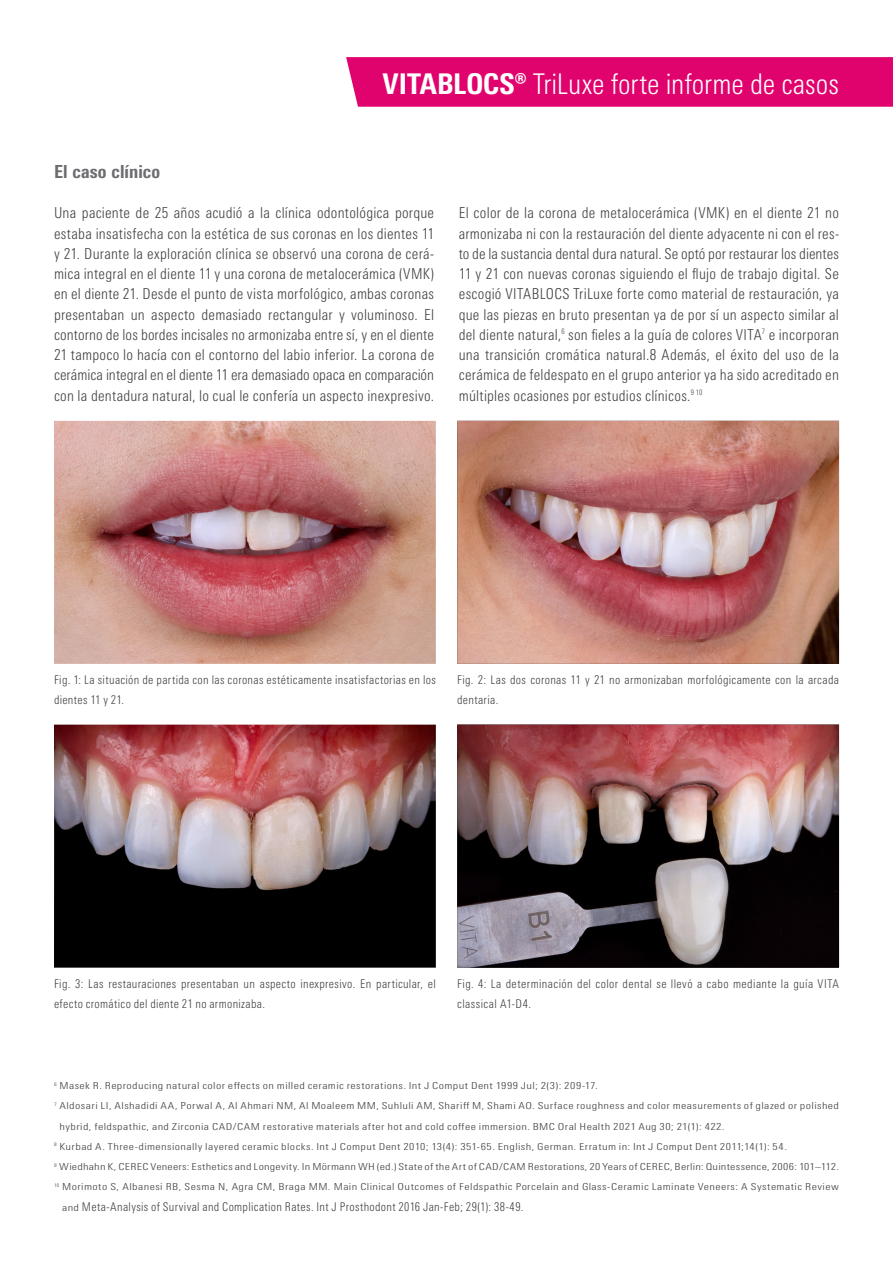
<style>
.page{position:relative;width:893px;height:1263px;background:#fff}
.page>*{position:absolute;margin:0;border:0;box-sizing:border-box;transform-origin:0 0}
.t1{font:300 condensed 28.5px "Univers Next Pro";color:#fff}
.Subhead_Fallbeschreibung{font:800 condensed 18px "Univers Next Pro";letter-spacing:.005em;color:#6c6d70}
.Fliesstext_Fallbeschreibung{font:300 condensed 15px/20.2px "Univers Next Pro";letter-spacing:.015em;color:#3e3e3f;text-align:justify}
.BU_Fallbeschreibung{font:300 condensed 12px/20.2px "Univers Next Pro";letter-spacing:.03em;color:#3e3e3f}
.BU_Fallbeschreibung-2{font:300 condensed 9.6px/20.2px "Univers Next Pro";letter-spacing:.035em;color:#3e3e3f;scale:1.25 1}
.s1{font-weight:800}
.s2{font-size:9.6px}
</style>
<div class="page">
<img style="left:54px;top:421px;width:382px;height:243px">
<img style="left:54px;top:725px;width:382px;height:243px">
<img style="left:457px;top:421px;width:382px;height:243px">
<img style="left:457px;top:725px;width:382px;height:243px">
<div style="left:346px;top:57px;width:547px;height:50px;background:#e1036d"></div>
<p class="t1" style="left:383px;top:67px;width:458px"><span class="s1">VITABLOCS®</span> TriLuxe forte informe de casos</p>
<p class="Subhead_Fallbeschreibung" style="left:54px;top:161px;width:108px">El caso clínico</p>
<p class="Fliesstext_Fallbeschreibung" style="left:54px;top:203px;width:382px">Una paciente de 25 años acudió a la clínica odontológica porque estaba insatisfecha con la estética de sus coronas en los dientes 11 y 21. Durante la exploración clínica se observó una corona de cerá&shy;mica integral en el diente 11 y una corona de metalocerámica (VMK) en el diente 21. Desde el punto de vista morfológico, ambas coronas presentaban un aspecto demasiado rectangular y voluminoso. El contorno de los bordes incisales no armonizaba entre sí, y en el diente 21 tampoco lo hacía con el contorno del labio inferior. La corona de cerámica integral en el diente 11 era demasiado opaca en comparación con la dentadura natural, lo cual le confería un aspecto inexpresivo.</p>
<p class="Fliesstext_Fallbeschreibung" style="left:459px;top:203px;width:382px">El color de la corona de metalocerámica (VMK) en el diente 21 no armonizaba ni con la restauración del diente adyacente ni con el res&shy;to de la sustancia dental dura natural. Se optó por restaurar los dientes 11 y 21 con nuevas coronas siguiendo el flujo de trabajo digital. Se escogió VITABLOCS TriLuxe forte como material de restauración, ya que las piezas en bruto presentan ya de por sí un aspecto similar al del diente natural,<sup>6</sup> son fieles a la guía de colores VITA<sup>7</sup> e incorporan una transición cromática natural.8 Además, el éxito del uso de la cerámica de feldespato en el grupo anterior ya ha sido acreditado en múltiples ocasiones por estudios clínicos.<sup>9</sup> <sup>10</sup></p>
<p class="BU_Fallbeschreibung" style="left:54px;top:670px;width:383px">Fig. 1: La situación de partida con las coronas estéticamente insatisfactorias en los dientes 11 y 21.</p>
<p class="BU_Fallbeschreibung" style="left:457px;top:670px;width:383px">Fig. 2: Las dos coronas 11 y 21 no armonizaban morfológicamente con la arcada dentaria.</p>
<p class="BU_Fallbeschreibung" style="left:54px;top:973px;width:383px">Fig. 3: Las restauraciones presentaban un aspecto inexpresivo. En particular, el efecto cromático del diente 21 no armonizaba.</p>
<p class="BU_Fallbeschreibung" style="left:457px;top:973px;width:383px">Fig. 4: La determinación del color dental se llevó a cabo mediante la guía VITA classical A1-D4.</p>
<p class="BU_Fallbeschreibung-2" style="left:54px;top:1075px;width:436px"><sup>6</sup> Masek R. Reproducing natural color effects on milled ceramic restorations. Int J Comput Dent 1999 Jul; 2(3): 209-17.</p>
<p class="BU_Fallbeschreibung-2" style="left:59px;top:1096px;width:625px;text-indent:-5px"><sup>7</sup> Aldosari LI, Alshadidi AA, Porwal A, Al Ahmari NM, Al Moaleem MM, Suhluli AM, Shariff M, Shami AO. Surface roughness and color measurements of glazed or polished hybrid, feldspathic, and Zirconia CAD/CAM restorative materials after hot and cold coffee immersion. BMC Oral Health 2021 Aug 30; 21(1): 422.</p>
<p class="BU_Fallbeschreibung-2" style="left:54px;top:1136px;width:588px"><sup>8</sup> Kurbad A. Three-dimensionally layered ceramic blocks. Int J Comput Dent 2010; 13(4): 351-65. English, German. Erratum in: Int J Comput Dent 2011;14(1): 54.</p>
<p class="BU_Fallbeschreibung-2" style="left:54px;top:1156px;width:629px"><sup>9</sup> Wiedhahn K, CEREC Veneers: Esthetics and Longevity. In Mörmann WH (ed.) State of the Art of CAD/CAM Restorations, 20 Years of CEREC, Berlin: Quintessence, 2006: 101–112.</p>
<p class="BU_Fallbeschreibung-2" style="left:54px;top:1177px;width:629px"><sup>10</sup> Morimoto S, Albanesi RB, Sesma N, Agra CM, Braga MM. Main Clinical Outcomes of Feldspathic Porcelain and Glass-Ceramic Laminate Veneers: A Systematic Review</p>
<p class="BU_Fallbeschreibung" style="left:62px;top:1196px;width:463px"><span class="s2">and</span> Meta-Analysis of Survival and Complication Rates. Int J Prosthodont 2016 Jan-Feb; 29(1): 38-49.</p>
</div>
